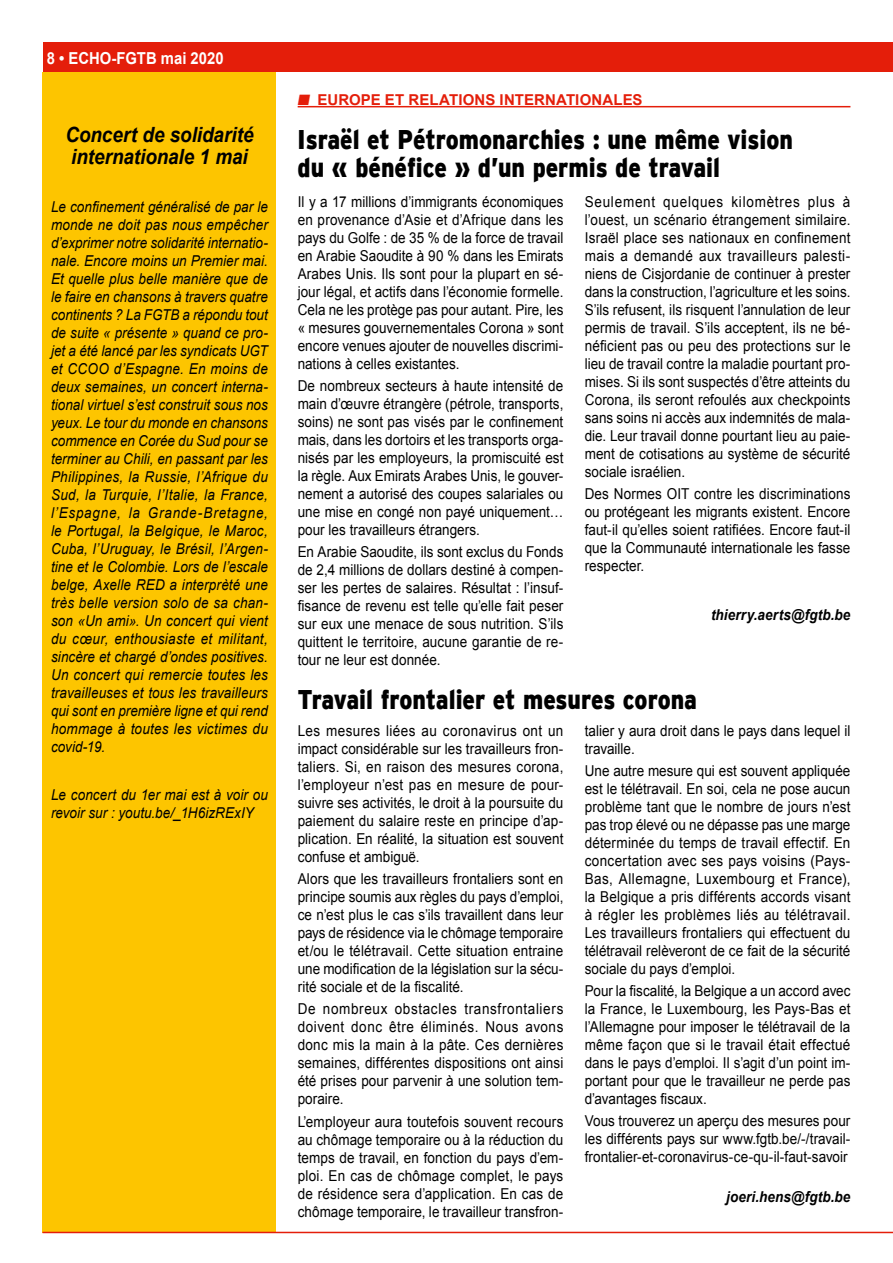
<style>
.page{position:relative;width:893px;height:1263px;background:#fff}
.page>*{position:absolute;margin:0;border:0;box-sizing:border-box;transform-origin:0 0}
.t1{font:900 27px/28.5px "Interstate";color:#000;scale:.85 1}
.t2{font:italic 700 21px/22.5px "Arial";letter-spacing:-.005em;color:#000;scale:.9 1}
.t3{font:700 16.5px "Arial";color:#fff;scale:.9 1}
.t4{font:15px/18px "Arial";letter-spacing:.005em;color:#000;text-align:justify;scale:.9 1}
.t5{font:italic 15px/18px "Arial";letter-spacing:.005em;color:#000;text-align:justify;scale:.9 1}
.t6{font:italic 700 15px "Arial";letter-spacing:.01em;color:#000;scale:.9 1}
.t7{font:700 15px "Arial";letter-spacing:.01em;color:#e41e0a}
</style>
<div class="page">
<div style="left:43px;top:43px;width:850px;height:29px;background:#e41e0a"></div>
<div style="left:43px;top:72px;width:233px;height:1161px;background:#fdc500"></div>
<hr style="left:43px;top:1232px;width:850px;height:1px;background:#e41e0a">
<hr style="left:298px;top:106px;width:552px;height:1px;background:#e41e0a">
<p class="t3" style="left:47px;top:47px;width:198px">8 • ECHO-FGTB mai 2020</p>
<h2 class="t2" style="left:65px;top:124px;width:211px">Concert de solidarité internationale 1 mai</h2>
<p class="t5" style="left:51px;top:197px;width:242px">Le confinement généralisé de par le monde ne doit pas nous empêcher d’exprimer notre solidarité internatio&shy;nale. Encore moins un Premier mai.<br>Et quelle plus belle manière que de le faire en chansons à travers quatre continents ? La FGTB a répondu tout de suite « présente » quand ce pro&shy;jet a été lancé par les syndicats UGT et CCOO d’Espagne. En moins de deux semaines, un concert interna&shy;tional virtuel s’est construit sous nos yeux. Le tour du monde en chansons commence en Corée du Sud pour se terminer au Chili, en passant par les Philippines, la Russie, l’Afrique du Sud, la Turquie, l’Italie, la France, l’Espagne, la Grande-Bretagne, le Portugal, la Belgique, le Maroc, Cuba, l’Uruguay, le Brésil, l’Argen&shy;tine et le Colombie. Lors de l’escale belge, Axelle RED a interprèté une très belle version solo de sa chan&shy;son «Un ami». Un concert qui vient du cœur, enthousiaste et militant, sincère et chargé d’ondes positives.<br>Un concert qui remercie toutes les travailleuses et tous les travailleurs qui sont en première ligne et qui rend hommage à toutes les victimes du covid-19.</p>
<p class="t5" style="left:51px;top:786px;width:242px">Le concert du 1er mai est à voir ou revoir sur : youtu.be/_1H6izRExIY</p>
<p class="t7" style="left:298px;top:90px;width:346px">■ EUROPE ET RELATIONS INTERNATIONALES</p>
<h1 class="t1" style="left:298px;top:125px;width:584px">Israël et Pétromonarchies : une même vision du « bénéfice » d’un permis de travail</h1>
<p class="t4" style="left:298px;top:192px;width:297px">Il y a 17 millions d’immigrants économiques en provenance d’Asie et d’Afrique dans les pays du Golfe : de 35 % de la force de travail en Arabie Saoudite à 90 % dans les Emirats Arabes Unis. Ils sont pour la plupart en sé&shy;jour légal, et actifs dans l’économie formelle.<br>Cela ne les protège pas pour autant. Pire, les « mesures gouvernementales Corona » sont encore venues ajouter de nouvelles discrimi&shy;nations à celles existantes.</p>
<p class="t4" style="left:298px;top:377px;width:297px">De nombreux secteurs à haute intensité de main d’œuvre étrangère (pétrole, transports, soins) ne sont pas visés par le confinement mais, dans les dortoirs et les transports orga&shy;nisés par les employeurs, la promiscuité est la règle. Aux Emirats Arabes Unis, le gouver&shy;nement a autorisé des coupes salariales ou une mise en congé non payé uniquement… pour les travailleurs étrangers.</p>
<p class="t4" style="left:298px;top:543px;width:297px">En Arabie Saoudite, ils sont exclus du Fonds de 2,4 millions de dollars destiné à compen&shy;ser les pertes de salaires. Résultat : l’insuf&shy;fisance de revenu est telle qu’elle fait peser sur eux une menace de sous nutrition. S’ils quittent le territoire, aucune garantie de re&shy;tour ne leur est donnée.</p>
<p class="t4" style="left:585px;top:192px;width:297px">Seulement quelques kilomètres plus à l’ouest, un scénario étrangement similaire.<br>Israël place ses nationaux en confinement mais a demandé aux travailleurs palesti&shy;niens de Cisjordanie de continuer à prester dans la construction, l’agriculture et les soins.<br>S’ils refusent, ils risquent l’annulation de leur permis de travail. S’ils acceptent, ils ne bé&shy;néficient pas ou peu des protections sur le lieu de travail contre la maladie pourtant pro&shy;mises. Si ils sont suspectés d’être atteints du Corona, ils seront refoulés aux checkpoints sans soins ni accès aux indemnités de mala&shy;die. Leur travail donne pourtant lieu au paie&shy;ment de cotisations au système de sécurité sociale israélien.</p>
<p class="t4" style="left:585px;top:485px;width:297px">Des Normes OIT contre les discriminations ou protégeant les migrants existent. Encore faut-il qu’elles soient ratifiées. Encore faut-il que la Communauté internationale les fasse respecter.</p>
<p class="t6" style="left:711px;top:604px;width:156px">thierry.aerts@fgtb.be</p>
<h1 class="t1" style="left:298px;top:684px;width:471px">Travail frontalier et mesures corona</h1>
<p class="t4" style="left:298px;top:722px;width:297px">Les mesures liées au coronavirus ont un impact considérable sur les travailleurs fron&shy;taliers. Si, en raison des mesures corona, l’employeur n’est pas en mesure de pour&shy;suivre ses activités, le droit à la poursuite du paiement du salaire reste en principe d’ap&shy;plication. En réalité, la situation est souvent confuse et ambiguë.</p>
<p class="t4" style="left:298px;top:870px;width:297px">Alors que les travailleurs frontaliers sont en principe soumis aux règles du pays d’emploi, ce n’est plus le cas s’ils travaillent dans leur pays de résidence via le chômage temporaire et/ou le télétravail. Cette situation entraine une modification de la législation sur la sécu&shy;rité sociale et de la fiscalité.</p>
<p class="t4" style="left:298px;top:1000px;width:297px">De nombreux obstacles transfrontaliers doivent donc être éliminés. Nous avons donc mis la main à la pâte. Ces dernières semaines, différentes dispositions ont ainsi été prises pour parvenir à une solution tem&shy;poraire.</p>
<p class="t4" style="left:298px;top:1112px;width:297px">L’employeur aura toutefois souvent recours au chômage temporaire ou à la réduction du temps de travail, en fonction du pays d’em&shy;ploi. En cas de chômage complet, le pays de résidence sera d’application. En cas de chômage temporaire, le travailleur transfron-</p>
<p class="t4" style="left:585px;top:722px;width:297px">talier y aura droit dans le pays dans lequel il travaille.</p>
<p class="t4" style="left:585px;top:762px;width:297px">Une autre mesure qui est souvent appliquée est le télétravail. En soi, cela ne pose aucun problème tant que le nombre de jours n’est pas trop élevé ou ne dépasse pas une marge déterminée du temps de travail effectif. En concertation avec ses pays voisins (Pays-Bas, Allemagne, Luxembourg et France), la Belgique a pris différents accords visant à régler les problèmes liés au télétravail.<br>Les travailleurs frontaliers qui effectuent du télétravail relèveront de ce fait de la sécurité sociale du pays d’emploi.</p>
<p class="t4" style="left:585px;top:982px;width:297px">Pour la fiscalité, la Belgique a un accord avec la France, le Luxembourg, les Pays-Bas et l’Allemagne pour imposer le télétravail de la même façon que si le travail était effectué dans le pays d’emploi. Il s’agit d’un point im&shy;portant pour que le travailleur ne perde pas d’avantages fiscaux.</p>
<p class="t4" style="left:585px;top:1112px;width:297px">Vous trouverez un aperçu des mesures pour les différents pays sur www.fgtb.be/-/travail&shy;frontalier-et-coronavirus-ce-qu-il-faut-savoir</p>
<p class="t6" style="left:726px;top:1187px;width:140px">joeri.hens@fgtb.be</p>
</div>
